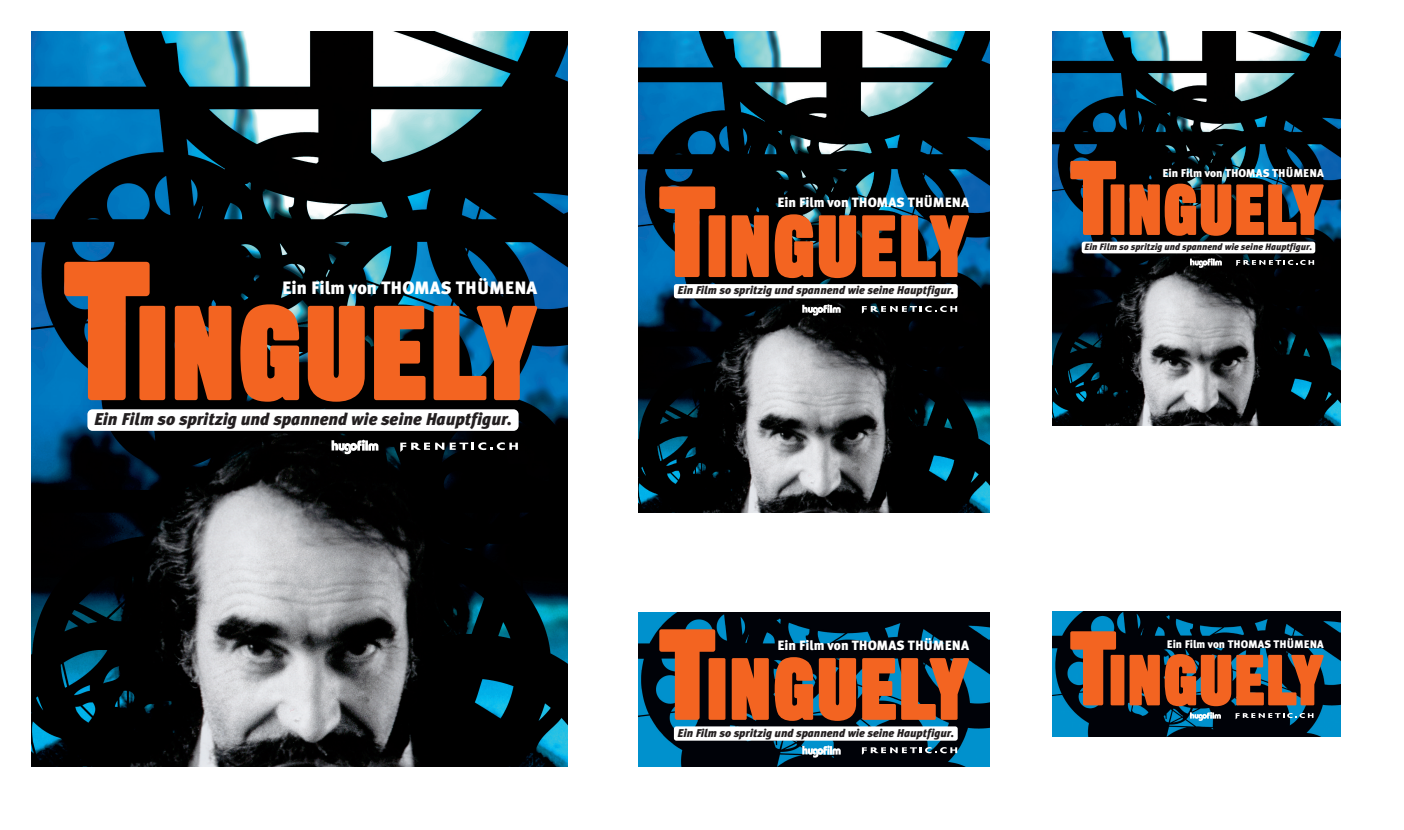
<style>
.page{position:relative;width:1404px;height:830px;background:#fff}
.page>*{position:absolute;margin:0;border:0;box-sizing:border-box;transform-origin:0 0}
.t1{font:900 131.4px "Sans Thirteen";letter-spacing:.03em;color:#f36421}
.t2{font:900 85.95px "Sans Thirteen";letter-spacing:.03em;color:#f36421}
.t3{font:900 70.42px "Sans Thirteen";letter-spacing:.03em;color:#f36421}
.t4{font:900 17.78px "Meta Plus";color:#fff}
.t5{font:italic 900 17.1px "Meta Plus";color:#231f20}
.t6{font:900 13.5px "Meta Plus";color:#fff}
.t7{font:italic 900 11.25px "Meta Plus";color:#231f20}
.t8{font:900 11.25px "Meta Plus";color:#fff}
.t9{font:900 11.03px "Meta Plus";color:#fff}
.t10{font:italic 900 9.22px "Meta Plus";color:#231f20}
.s1{font-size:192.6px}
.s2{font-size:126.23px}
.s3{font-size:103.27px}
</style>
<div class="page">
<img style="left:638px;top:612px;width:351px;height:153px">
<img style="left:32px;top:32px;width:536px;height:733px">
<img style="left:330px;top:438px;width:49px;height:17px">
<svg style="left:400px;top:442px;width:118px;height:9px"></svg>
<img style="left:638px;top:32px;width:351px;height:480px">
<img style="left:801px;top:303px;width:40px;height:14px">
<svg style="left:861px;top:306px;width:96px;height:7px"></svg>
<img style="left:1052px;top:611px;width:287px;height:125px">
<img style="left:1052px;top:32px;width:287px;height:393px">
<div style="left:87px;top:409px;width:431px;height:21px;background:#fff;border-radius:5px"></div>
<div style="left:674px;top:284px;width:283px;height:14px;background:#fff;border-radius:3px"></div>
<div style="left:674px;top:726px;width:283px;height:14px;background:#fff;border-radius:3px"></div>
<img style="left:801px;top:744px;width:40px;height:13px">
<svg style="left:861px;top:746px;width:96px;height:8px"></svg>
<img style="left:1189px;top:710px;width:32px;height:11px">
<svg style="left:1235px;top:712px;width:78px;height:7px"></svg>
<img style="left:1189px;top:258px;width:33px;height:10px">
<svg style="left:1235px;top:260px;width:78px;height:6px"></svg>
<div style="left:1081px;top:241px;width:233px;height:12px;background:#fff;border-radius:3px"></div>
<h1 class="t1" style="left:64px;top:273px;width:473px"><span class="s1">T</span>INGUELY</h1>
<h3 class="t4" style="left:282px;top:277px;width:256px">Ein Film von THOMAS THÜMENA</h3>
<h3 class="t5" style="left:94px;top:409px;width:419px">Ein Film so spritzig und spannend wie seine Hauptfigur.</h3>
<h2 class="t2" style="left:659px;top:194px;width:310px"><span class="s2">T</span>INGUELY</h2>
<p class="t6" style="left:777px;top:194px;width:193px">Ein Film von THOMAS THÜMENA</p>
<p class="t7" style="left:677px;top:284px;width:278px">Ein Film so spritzig und spannend wie seine Hauptfigur.</p>
<h3 class="t3" style="left:1070px;top:167px;width:254px"><span class="s3">T</span>INGUELY</h3>
<p class="t8" style="left:1162px;top:166px;width:163px">Ein Film von THOMAS THÜMENA</p>
<p class="t10" style="left:1084px;top:241px;width:229px">Ein Film so spritzig und spannend wie seine Hauptfigur.</p>
<h2 class="t2" style="left:659px;top:636px;width:310px"><span class="s2">T</span>INGUELY</h2>
<p class="t6" style="left:777px;top:637px;width:193px">Ein Film von THOMAS THÜMENA</p>
<h3 class="t3" style="left:1070px;top:637px;width:254px"><span class="s3">T</span>INGUELY</h3>
<p class="t9" style="left:1166px;top:637px;width:158px">Ein Film von THOMAS THÜMENA</p>
<p class="t7" style="left:677px;top:726px;width:278px">Ein Film so spritzig und spannend wie seine Hauptfigur.</p>
</div>
